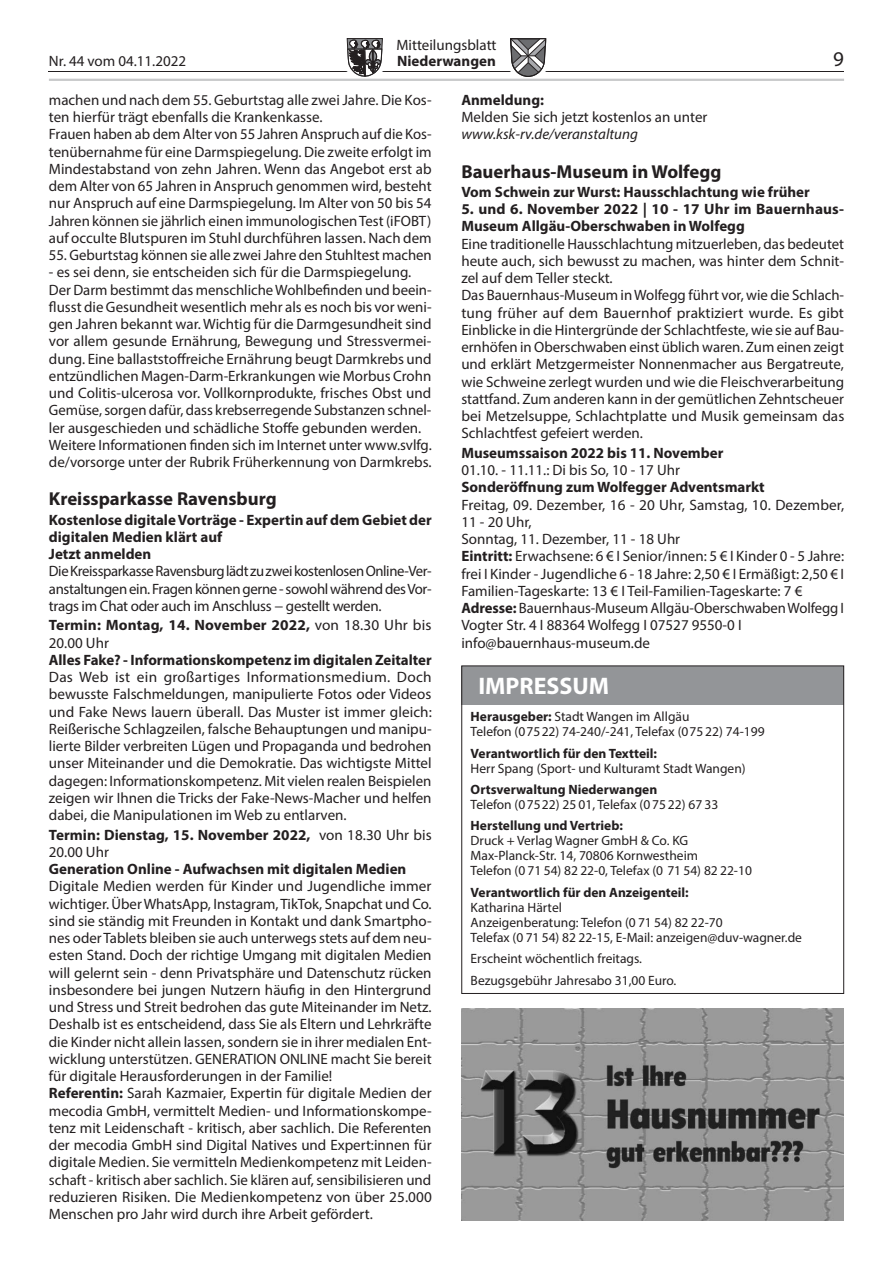
<style>
.page{position:relative;width:893px;height:1263px;background:#fff}
.page>*{position:absolute;margin:0;border:0;box-sizing:border-box;transform-origin:0 0}
.t1{font:700 24px "Myriad Pro";color:#fff}
.t2{font:21px "Myriad Pro";color:#231f20}
.t3{font:700 18.75px "Myriad Pro";color:#231f20}
.t4{font:15px/17.2px "Myriad Pro";color:#231f20}
.t5{font:700 15px/17.2px "Myriad Pro";color:#231f20}
.t6{font:italic 15px "Myriad Pro";color:#231f20}
.t7{font:13.5px/15px "Myriad Pro";color:#231f20}
.t8{font:700 13.5px "Myriad Pro";color:#231f20}
.s1{font-weight:400}
.s2{font-weight:700}
</style>
<div class="page">
<hr style="left:49px;top:71px;width:795px;height:1px;background:#231f20">
<svg style="left:347px;top:38px;width:36px;height:39px"></svg>
<svg style="left:510px;top:38px;width:36px;height:39px"></svg>
<hr style="left:49px;top:79px;width:795px;height:2px;background:#c7c8ca">
<div style="left:461px;top:666px;width:383px;height:38px;background:#939598"></div>
<div style="left:461px;top:665px;width:383px;height:329px;border:1px solid #231f20"></div>
<img style="left:462px;top:1008px;width:381px;height:212px">
<p class="t4" style="left:396px;top:36px;width:102px">Mitteilungsblatt</p>
<p class="t4" style="left:49px;top:52px;width:139px">Nr. 44 vom 04.11.2022</p>
<p class="t5" style="left:397px;top:52px;width:100px">Niederwangen</p>
<h2 class="t2" style="left:833px;top:46px;width:12px">9</h2>
<p class="t4" style="left:49px;top:91px;width:384px">machen und nach dem 55. Geburtstag alle zwei Jahre. Die Kos&shy;ten hierfür trägt ebenfalls die Krankenkasse.<br>Frauen haben ab dem Alter von 55 Jahren Anspruch auf die Kos&shy;tenübernahme für eine Darmspiegelung. Die zweite erfolgt im Mindestabstand von zehn Jahren. Wenn das Angebot erst ab dem Alter von 65 Jahren in Anspruch genommen wird, besteht nur Anspruch auf eine Darmspiegelung. Im Alter von 50 bis 54<br>Jahren können sie jährlich einen immunologischen Test (iFOBT) auf occulte Blutspuren im Stuhl durchführen lassen. Nach dem</p>
<p class="t4" style="left:49px;top:246px;width:384px">55. Geburtstag können sie alle zwei Jahre den Stuhltest machen</p>
<p class="t4" style="left:49px;top:263px;width:384px">- es sei denn, sie entscheiden sich für die Darmspiegelung.<br>Der Darm bestimmt das menschliche Wohlbefinden und beein&shy;flusst die Gesundheit wesentlich mehr als es noch bis vor weni&shy;gen Jahren bekannt war. Wichtig für die Darmgesundheit sind vor allem gesunde Ernährung, Bewegung und Stressvermei&shy;dung. Eine ballaststoffreiche Ernährung beugt Darmkrebs und entzündlichen Magen-Darm-Erkrankungen wie Morbus Crohn und Colitis-ulcerosa vor. Vollkornprodukte, frisches Obst und Gemüse, sorgen dafür, dass krebserregende Substanzen schnel&shy;ler ausgeschieden und schädliche Stoffe gebunden werden.<br>Weitere Informationen finden sich im Internet unter www.svlfg. de/vorsorge unter der Rubrik Früherkennung von Darmkrebs.</p>
<p class="t3" style="left:49px;top:487px;width:229px">Kreissparkasse Ravensburg</p>
<p class="t5" style="left:49px;top:511px;width:384px">Kostenlose digitale Vorträge - Expertin auf dem Gebiet der digitalen Medien klärt auf<br>Jetzt anmelden</p>
<p class="t4" style="left:49px;top:563px;width:384px;text-align:justify">Die Kreissparkasse Ravensburg lädt zu zwei kostenlosen Online-Ver&shy;anstaltungen ein. Fragen können gerne - sowohl während des Vor&shy;trags im Chat oder auch im Anschluss − gestellt werden.</p>
<p class="t5" style="left:49px;top:616px;width:384px">Termin: Montag, 14. November 2022, <span class="s1">von 18.30 Uhr bis<br>20.00 Uhr</span></p>
<p class="t5" style="left:49px;top:651px;width:384px">Alles Fake? - Informationskompetenz im digitalen Zeitalter</p>
<p class="t4" style="left:49px;top:668px;width:384px;text-align:justify">Das Web ist ein großartiges Informationsmedium. Doch bewusste Falschmeldungen, manipulierte Fotos oder Videos und Fake News lauern überall. Das Muster ist immer gleich:<br>Reißerische Schlagzeilen, falsche Behauptungen und manipu&shy;lierte Bilder verbreiten Lügen und Propaganda und bedrohen unser Miteinander und die Demokratie. Das wichtigste Mittel dagegen: Informationskompetenz. Mit vielen realen Beispielen zeigen wir Ihnen die Tricks der Fake-News-Macher und helfen dabei, die Manipulationen im Web zu entlarven.</p>
<p class="t5" style="left:49px;top:825px;width:384px">Termin: Dienstag, 15. November 2022, <span class="s1">von 18.30 Uhr bis<br>20.00 Uhr</span></p>
<p class="t5" style="left:49px;top:860px;width:359px">Generation Online - Aufwachsen mit digitalen Medien</p>
<p class="t4" style="left:49px;top:877px;width:384px">Digitale Medien werden für Kinder und Jugendliche immer wichtiger. Über WhatsApp, Instagram, TikTok, Snapchat und Co. sind sie ständig mit Freunden in Kontakt und dank Smartpho&shy;nes oder Tablets bleiben sie auch unterwegs stets auf dem neu&shy;esten Stand. Doch der richtige Umgang mit digitalen Medien will gelernt sein - denn Privatsphäre und Datenschutz rücken insbesondere bei jungen Nutzern häufig in den Hintergrund und Stress und Streit bedrohen das gute Miteinander im Netz.<br>Deshalb ist es entscheidend, dass Sie als Eltern und Lehrkräfte die Kinder nicht allein lassen, sondern sie in ihrer medialen Ent&shy;wicklung unterstützen. GENERATION ONLINE macht Sie bereit für digitale Herausforderungen in der Familie!<br><span class="s2">Referentin:</span> Sarah Kazmaier, Expertin für digitale Medien der mecodia GmbH, vermittelt Medien- und Informationskompe&shy;tenz mit Leidenschaft - kritisch, aber sachlich. Die Referenten der mecodia GmbH sind Digital Natives und Expert:innen für digitale Medien. Sie vermitteln Medienkompetenz mit Leiden&shy;schaft - kritisch aber sachlich. Sie klären auf, sensibilisieren und reduzieren Risiken. Die Medienkompetenz von über 25.000<br>Menschen pro Jahr wird durch ihre Arbeit gefördert.</p>
<p class="t5" style="left:461px;top:91px;width:84px">Anmeldung:</p>
<p class="t4" style="left:461px;top:108px;width:248px">Melden Sie sich jetzt kostenlos an unter</p>
<p class="t6" style="left:461px;top:125px;width:178px">www.ksk-rv.de/veranstaltung</p>
<p class="t3" style="left:461px;top:159px;width:261px">Bauerhaus-Museum in Wolfegg</p>
<p class="t5" style="left:461px;top:183px;width:350px">Vom Schwein zur Wurst: Hausschlachtung wie früher</p>
<p class="t5" style="left:461px;top:200px;width:384px">5. und 6. November 2022 | 10 - 17 Uhr im Bauernhaus-<br>Museum Allgäu-Oberschwaben in Wolfegg</p>
<p class="t4" style="left:461px;top:235px;width:384px">Eine traditionelle Hausschlachtung mitzuerleben, das bedeutet heute auch, sich bewusst zu machen, was hinter dem Schnit&shy;zel auf dem Teller steckt.<br>Das Bauernhaus-Museum in Wolfegg führt vor, wie die Schlach&shy;tung früher auf dem Bauernhof praktiziert wurde. Es gibt Einblicke in die Hintergründe der Schlachtfeste, wie sie auf Bau&shy;ernhöfen in Oberschwaben einst üblich waren. Zum einen zeigt und erklärt Metzgermeister Nonnenmacher aus Bergatreute, wie Schweine zerlegt wurden und wie die Fleischverarbeitung stattfand. Zum anderen kann in der gemütlichen Zehntscheuer bei Metzelsuppe, Schlachtplatte und Musik gemeinsam das Schlachtfest gefeiert werden.</p>
<p class="t5" style="left:461px;top:444px;width:264px">Museumssaison 2022 bis 11. November</p>
<p class="t4" style="left:461px;top:461px;width:220px">01.10. - 11.11.: Di bis So, 10 - 17 Uhr</p>
<p class="t5" style="left:461px;top:478px;width:305px">Sonderöffnung zum Wolfegger Adventsmarkt</p>
<p class="t4" style="left:461px;top:496px;width:384px">Freitag, 09. Dezember, 16 - 20 Uhr, Samstag, 10. Dezember, 11 - 20 Uhr,<br>Sonntag, 11. Dezember, 11 - 18 Uhr<br><span class="s2">Eintritt:</span> Erwachsene: 6 € I Senior/innen: 5 € I Kinder 0 - 5 Jahre: frei I Kinder - Jugendliche 6 - 18 Jahre: 2,50 € I Ermäßigt: 2,50 € I Familien-Tageskarte: 13 € I Teil-Familien-Tageskarte: 7 € <span class="s2">Adresse:</span> Bauernhaus-Museum Allgäu-Oberschwaben Wolfegg I Vogter Str. 4 I 88364 Wolfegg I 07527 9550-0 I info@bauernhaus-museum.de</p>
<h1 class="t1" style="left:478px;top:670px;width:132px">IMPRESSUM</h1>
<p class="t7" style="left:471px;top:709px;width:295px"><span class="s2">Herausgeber:</span> Stadt Wangen im Allgäu<br>Telefon (07522) 74-240/-241, Telefax (075 22) 74-199</p>
<p class="t8" style="left:471px;top:744px;width:188px">Verantwortlich für den Textteil:</p>
<p class="t7" style="left:471px;top:760px;width:277px">Herr Spang (Sport- und Kulturamt Stadt Wangen)</p>
<p class="t8" style="left:471px;top:781px;width:188px">Ortsverwaltung Niederwangen</p>
<p class="t7" style="left:471px;top:797px;width:249px">Telefon (07522) 25 01, Telefax (0 75 22) 67 33</p>
<p class="t8" style="left:471px;top:817px;width:154px">Herstellung und Vertrieb:</p>
<p class="t7" style="left:471px;top:833px;width:283px">Druck + Verlag Wagner GmbH &amp; Co. KG<br>Max-Planck-Str. 14, 70806 Kornwestheim<br>Telefon (0 71 54) 82 22-0, Telefax (0 71 54) 82 22-10</p>
<p class="t8" style="left:471px;top:883px;width:220px">Verantwortlich für den Anzeigenteil:</p>
<p class="t7" style="left:471px;top:899px;width:333px">Katharina Härtel<br>Anzeigenberatung: Telefon (0 71 54) 82 22-70<br>Telefax (0 71 54) 82 22-15, E-Mail: anzeigen@duv-wagner.de</p>
<p class="t7" style="left:471px;top:948px;width:207px;line-height:21.5px">Erscheint wöchentlich freitags.<br>Bezugsgebühr Jahresabo 31,00 Euro.</p>
</div>
